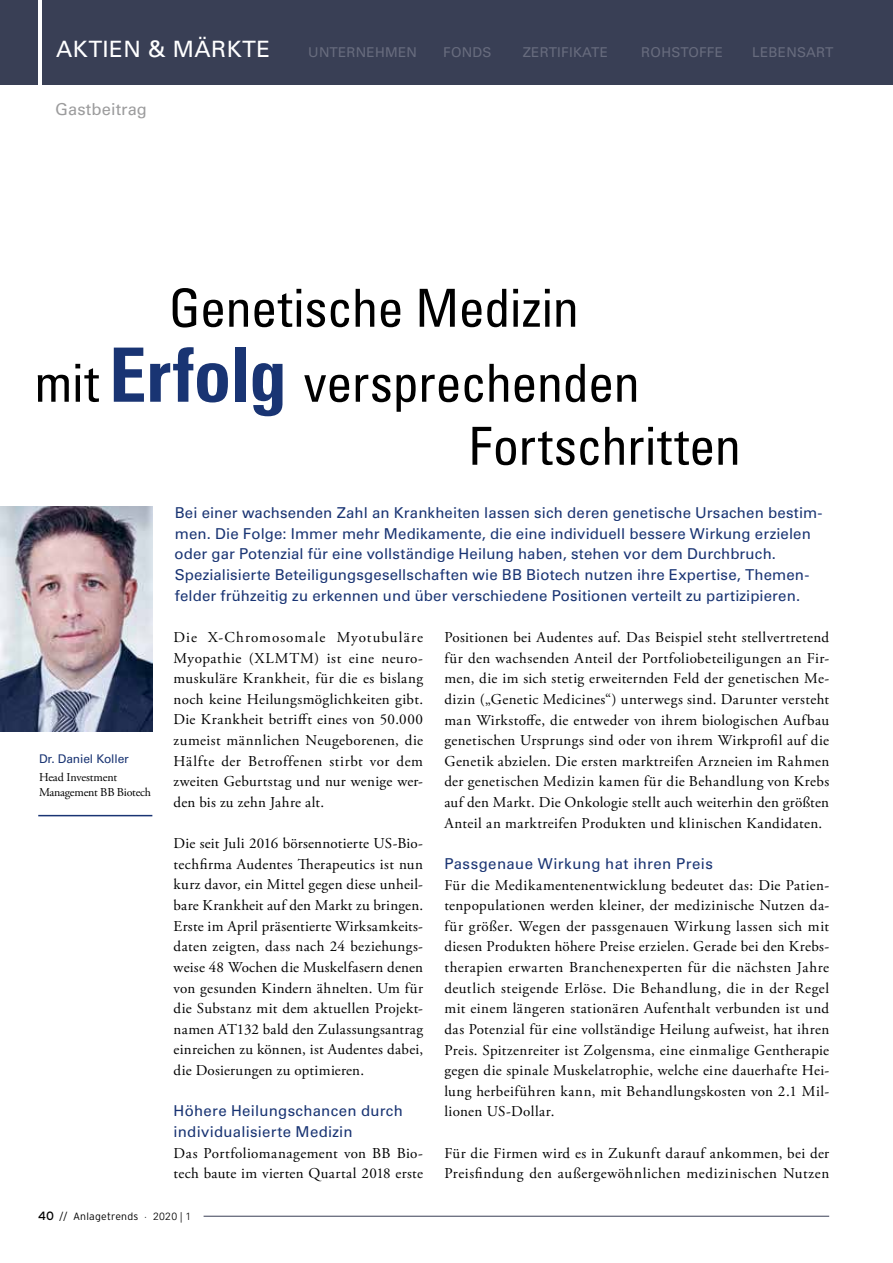
<style>
.page{position:relative;width:893px;height:1263px;background:#fff}
.page>*{position:absolute;margin:0;border:0;box-sizing:border-box;transform-origin:0 0}
.t1{font:condensed 52.5px/75px "Univers";letter-spacing:-.01em;color:#000}
.t2{font:22.5px "Univers LT Std";letter-spacing:.02em;color:#fff}
.t3{font:16.5px "Univers LT Std";letter-spacing:.005em;color:#9c9c9d}
.t4{font:15px/20.7px "Adobe Garamond Pro";letter-spacing:.025em;color:#000;text-align:justify}
.t5{font:15px/20.7px "Univers LT Std";letter-spacing:.01em;color:#193473}
.t6{font:15px "Univers LT Std";letter-spacing:.03em;color:#193473}
.t7{font:13.5px "Univers LT Std";letter-spacing:.02em;color:#686c7e}
.t8{font:12px/14.4px "Adobe Garamond Pro";letter-spacing:-.02em;color:#000}
.t9{font:12px "Univers LT Std";letter-spacing:-.01em;color:#193473}
.t10{font:300 10.5px "Interstate";letter-spacing:.02em;color:#000}
.s1{font-weight:700;font-size:75px;color:#193473}
.s2{font-weight:400;font-size:12px}
.s3{font-family:"Univers LT Std"}
</style>
<div class="page">
<hr style="left:204px;top:1216px;width:625px;height:1px;background:#393f55">
<div style="left:0;top:0;width:893px;height:85px;background:#393f55"></div>
<hr style="left:38px;top:815px;width:114px;height:1px;background:#193473">
<img style="left:0;top:507px;width:152px;height:225px">
<hr style="left:38px;top:0;width:3px;height:85px;background:#fff">
<h2 class="t2" style="left:56px;top:36px;width:215px">AKTIEN &amp; MÄRKTE</h2>
<p class="t7" style="left:308px;top:45px;width:110px">UNTERNEHMEN</p>
<p class="t7" style="left:443px;top:45px;width:50px">FONDS</p>
<p class="t7" style="left:523px;top:45px;width:87px">ZERTIFIKATE</p>
<p class="t7" style="left:641px;top:45px;width:83px">ROHSTOFFE</p>
<p class="t7" style="left:752px;top:45px;width:82px">LEBENSART</p>
<p class="t3" style="left:55px;top:99px;width:93px">Gastbeitrag</p>
<h1 class="t1" style="left:34px;top:269px;width:607px;text-indent:134px">Genetische Medizin mit <span class="s1">Erfolg</span> versprechenden</h1>
<h1 class="t1" style="left:469px;top:407px;width:274px">Fortschritten</h1>
<p class="t9" style="left:39px;top:751px;width:91px">Dr. Daniel Koller</p>
<p class="t8" style="left:39px;top:771px;width:113px">Head Investment<br>Management BB Biotech</p>
<p class="t5" style="left:175px;top:503px;width:649px">Bei einer wachsenden Zahl an Krankheiten lassen sich deren genetische Ursachen bestim&shy;men. Die Folge: Immer mehr Medikamente, die eine individuell bessere Wirkung erzielen oder gar Potenzial für eine vollständige Heilung haben, stehen vor dem Durchbruch.<br>Spezialisierte Beteiligungsgesellschaften wie BB Biotech nutzen ihre Expertise, Themen&shy;felder frühzeitig zu erkennen und über verschiedene Positionen verteilt zu partizipieren.</p>
<p class="t4" style="left:174px;top:627px;width:251px">Die X-Chromosomale Myotubuläre Myopathie (XLMTM) ist eine neuro&shy;muskuläre Krankheit, für die es bislang noch keine Heilungsmöglichkeiten gibt.<br>Die Krankheit betrifft eines von 50.000 zumeist männlichen Neugeborenen, die Hälfte der Betroffenen stirbt vor dem zweiten Geburtstag und nur wenige wer&shy;den bis zu zehn Jahre alt.</p>
<p class="t4" style="left:174px;top:834px;width:251px">Die seit Juli 2016 börsennotierte US-Bio&shy;techfirma Audentes Therapeutics ist nun kurz davor, ein Mittel gegen diese unheil&shy;bare Krankheit auf den Markt zu bringen.<br>Erste im April präsentierte Wirksamkeits&shy;daten zeigten, dass nach 24 beziehungs&shy;weise 48 Wochen die Muskelfasern denen von gesunden Kindern ähnelten. Um für die Substanz mit dem aktuellen Projekt&shy;namen AT132 bald den Zulassungsantrag einreichen zu können, ist Audentes dabei, die Dosierungen zu optimieren.</p>
<p class="t5" style="left:174px;top:1101px;width:231px">Höhere Heilungschancen durch individualisierte Medizin</p>
<p class="t4" style="left:174px;top:1143px;width:251px">Das Portfoliomanagement von BB Bio&shy;tech baute im vierten Quartal 2018 erste</p>
<p class="t4" style="left:444px;top:627px;width:386px">Positionen bei Audentes auf. Das Beispiel steht stellvertretend für den wachsenden Anteil der Portfoliobeteiligungen an Fir&shy;men, die im sich stetig erweiternden Feld der genetischen Me&shy;dizin („Genetic Medicines“) unterwegs sind. Darunter versteht man Wirkstoffe, die entweder von ihrem biologischen Aufbau genetischen Ursprungs sind oder von ihrem Wirkprofil auf die Genetik abzielen. Die ersten marktreifen Arzneien im Rahmen der genetischen Medizin kamen für die Behandlung von Krebs auf den Markt. Die Onkologie stellt auch weiterhin den größten Anteil an marktreifen Produkten und klinischen Kandidaten.</p>
<p class="t6" style="left:444px;top:855px;width:270px">Passgenaue Wirkung hat ihren Preis</p>
<p class="t4" style="left:444px;top:875px;width:386px">Für die Medikamentenentwicklung bedeutet das: Die Patien&shy;tenpopulationen werden kleiner, der medizinische Nutzen da&shy;für größer. Wegen der passgenauen Wirkung lassen sich mit diesen Produkten höhere Preise erzielen. Gerade bei den Krebs&shy;therapien erwarten Branchenexperten für die nächsten Jahre deutlich steigende Erlöse. Die Behandlung, die in der Regel mit einem längeren stationären Aufenthalt verbunden ist und das Potenzial für eine vollständige Heilung aufweist, hat ihren Preis. Spitzenreiter ist Zolgensma, eine einmalige Gentherapie gegen die spinale Muskelatrophie, welche eine dauerhafte Hei&shy;lung herbeiführen kann, mit Behandlungskosten von 2.1 Mil&shy;lionen US-Dollar.</p>
<p class="t4" style="left:444px;top:1143px;width:386px">Für die Firmen wird es in Zukunft darauf ankommen, bei der<br>Preisfindung den außergewöhnlichen medizinischen Nutzen</p>
<p class="t10" style="left:38px;top:1211px;width:154px"><span class="s2">40</span> // Anlagetrends <span class="s3">· 2020 | 1</span></p>
</div>
